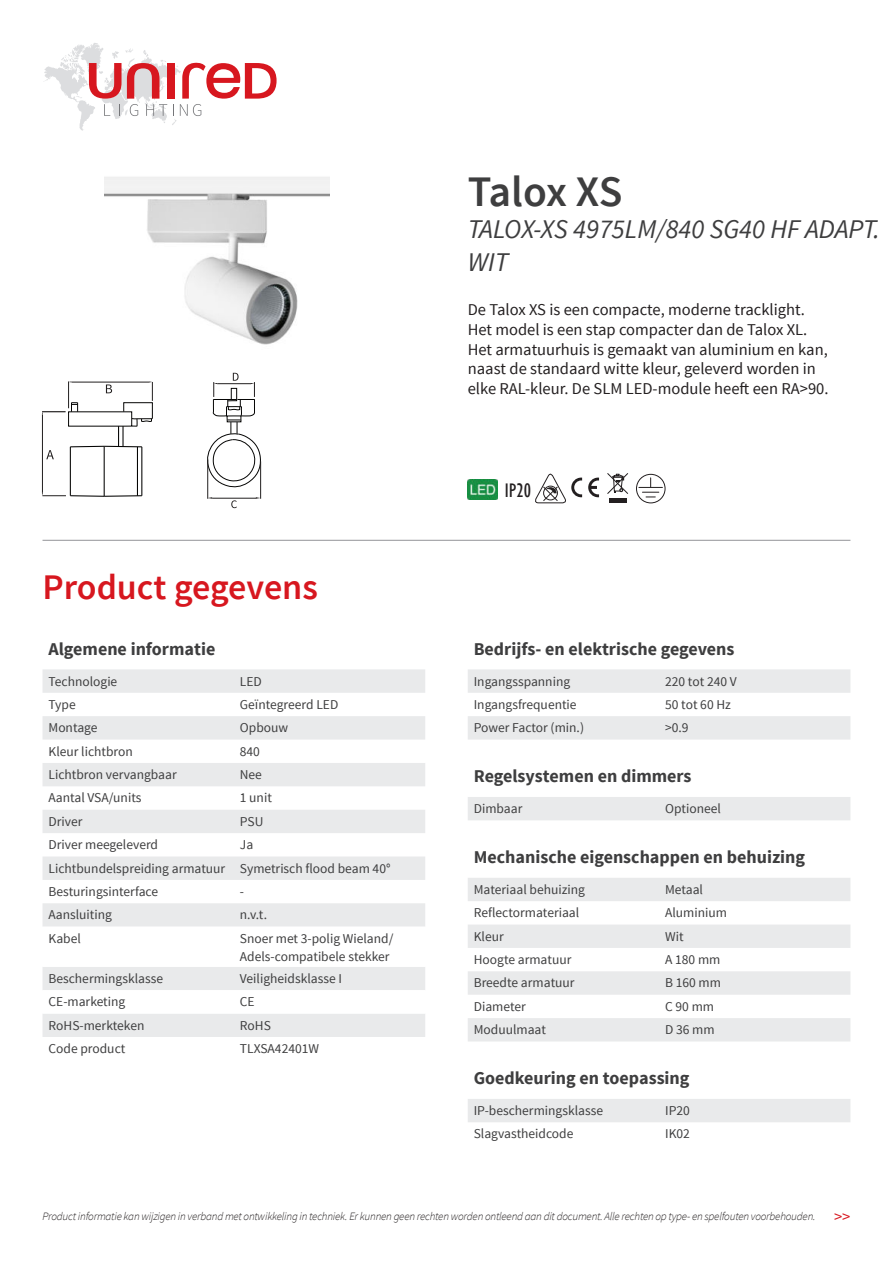
<style>
.page{position:relative;width:893px;height:1263px;background:#fff}
.page>*{position:absolute;margin:0;border:0;box-sizing:border-box;transform-origin:0 0}
.t1{font:600 43.5px "Source Sans Pro";letter-spacing:-.015em;color:#3e3e3f}
.t2{font:600 36px "Source Sans Pro";color:#d7171f}
.t3{font:italic 27px/32.4px "Source Sans Pro";color:#3e3e3f}
.t4{font:condensed 20.1px "Gill Sans";color:#231f20}
.t5{font:700 18px "Source Sans Pro";color:#3e3e3f}
.t6{font:16.5px/19.8px "Source Sans Pro";color:#231f20}
.t7{font:16.5px "Source Sans Pro";color:#d7171f}
.t8{font:13.5px/23.4px "Source Sans Pro";color:#3e3e3f}
.t9{font:italic 300 11.25px "Source Sans Pro";letter-spacing:-.02em;color:#231f20}
</style>
<div class="page">
<svg style="left:44px;top:43px;width:233px;height:88px"></svg>
<img style="left:104px;top:177px;width:225px;height:168px">
<hr style="left:43px;top:540px;width:807px;height:1px;background:#939598">
<svg style="left:43px;top:669px;width:382px;height:117px;fill:#e9eaeb"></svg>
<svg style="left:43px;top:810px;width:382px;height:117px;fill:#e9eaeb"></svg>
<svg style="left:43px;top:967px;width:382px;height:70px;fill:#e9eaeb"></svg>
<svg style="left:468px;top:669px;width:382px;height:453px"></svg>
<img style="left:468px;top:480px;width:29px;height:19px">
<svg style="left:535px;top:473px;width:47px;height:31px"></svg>
<svg style="left:588px;top:478px;width:11px;height:19px"></svg>
<div style="left:636px;top:474px;width:29px;height:29px;border:1px solid #231f20;border-radius:50%"></div>
<svg style="left:639px;top:478px;width:23px;height:19px"></svg>
<hr style="left:609px;top:498px;width:17px;height:4px;background:#231f20">
<svg style="left:607px;top:473px;width:22px;height:21px"></svg>
<hr style="left:207px;top:459px;width:1px;height:40px;background:#211e1e">
<hr style="left:260px;top:461px;width:1px;height:38px;background:#211e1e">
<hr style="left:212px;top:498px;width:44px;height:1px;background:#211e1e">
<svg style="left:207px;top:373px;width:55px;height:115px"></svg>
<hr style="left:141px;top:447px;width:1px;height:49px;background:#050504">
<hr style="left:137px;top:447px;width:1px;height:49px;background:#050504">
<hr style="left:104px;top:446px;width:1px;height:50px;background:#050504">
<hr style="left:70px;top:447px;width:1px;height:49px;background:#050504">
<svg style="left:231px;top:500px;width:6px;height:8px"></svg>
<hr style="left:42px;top:415px;width:1px;height:78px;background:#211e1e">
<svg style="left:42px;top:493px;width:101px;height:4px"></svg>
<svg style="left:42px;top:381px;width:111px;height:78px"></svg>
<h1 class="t1" style="left:468px;top:175px;width:156px">Talox XS</h1>
<h3 class="t3" style="left:468px;top:215px;width:414px">TALOX-XS 4975LM/840 SG40 HF ADAPT.<br>WIT</h3>
<p class="t6" style="left:468px;top:301px;width:362px">De Talox XS is een compacte, moderne tracklight.<br>Het model is een stap compacter dan de Talox XL.<br>Het armatuurhuis is gemaakt van aluminium en kan, naast de standaard witte kleur, geleverd worden in elke RAL-kleur. De SLM LED-module heeft een RA&gt;90.</p>
<h3 class="t4" style="left:505px;top:479px;width:28px">IP20</h3>
<h2 class="t2" style="left:43px;top:573px;width:277px">Product gegevens</h2>
<h3 class="t5" style="left:49px;top:642px;width:168px">Algemene informatie</h3>
<p class="t8" style="left:49px;top:670px;width:70px">Technologie</p>
<p class="t8" style="left:240px;top:670px;width:23px">LED</p>
<p class="t8" style="left:49px;top:694px;width:29px">Type</p>
<p class="t8" style="left:240px;top:694px;width:100px">GeÏntegreerd LED</p>
<p class="t8" style="left:49px;top:717px;width:51px">Montage</p>
<p class="t8" style="left:240px;top:717px;width:50px">Opbouw</p>
<p class="t8" style="left:49px;top:740px;width:86px">Kleur lichtbron</p>
<p class="t8" style="left:240px;top:740px;width:22px">840</p>
<p class="t8" style="left:49px;top:764px;width:130px">Lichtbron vervangbaar</p>
<p class="t8" style="left:240px;top:764px;width:24px">Nee</p>
<p class="t8" style="left:49px;top:787px;width:95px">Aantal VSA/units</p>
<p class="t8" style="left:240px;top:787px;width:34px">1 unit</p>
<p class="t8" style="left:49px;top:811px;width:35px">Driver</p>
<p class="t8" style="left:240px;top:811px;width:25px">PSU</p>
<p class="t8" style="left:49px;top:834px;width:111px">Driver meegeleverd</p>
<p class="t8" style="left:49px;top:834px;width:343px;text-indent:191px">Ja<br>Lichtbundelspreiding armatuur Symetrisch flood beam 40°<br>Besturingsinterface</p>
<p class="t8" style="left:240px;top:881px;width:6px">-</p>
<p class="t8" style="left:49px;top:904px;width:65px">Aansluiting</p>
<p class="t8" style="left:240px;top:904px;width:29px">n.v.t.</p>
<p class="t8" style="left:49px;top:928px;width:34px">Kabel</p>
<p class="t8" style="left:240px;top:930px;width:155px;line-height:18px">Snoer met 3-polig Wieland/<br>Adels-compatibele stekker</p>
<p class="t8" style="left:49px;top:968px;width:116px">Beschermingsklasse</p>
<p class="t8" style="left:240px;top:968px;width:104px">Veiligheidsklasse I</p>
<p class="t8" style="left:49px;top:991px;width:78px">CE-marketing</p>
<p class="t8" style="left:240px;top:991px;width:16px">CE</p>
<p class="t8" style="left:49px;top:1014px;width:97px">RoHS-merkteken</p>
<p class="t8" style="left:240px;top:1014px;width:33px">RoHS</p>
<p class="t8" style="left:49px;top:1038px;width:78px">Code product</p>
<p class="t8" style="left:240px;top:1037px;width:81px">TLXSA42401W</p>
<h3 class="t5" style="left:474px;top:642px;width:262px">Bedrijfs- en elektrische gegevens</h3>
<p class="t8" style="left:474px;top:670px;width:98px">Ingangsspanning</p>
<p class="t8" style="left:665px;top:669px;width:73px">220 tot 240 V</p>
<p class="t8" style="left:474px;top:694px;width:104px">Ingangsfrequentie</p>
<p class="t8" style="left:665px;top:693px;width:67px">50 tot 60 Hz</p>
<p class="t8" style="left:474px;top:717px;width:112px">Power Factor (min.)</p>
<p class="t8" style="left:665px;top:716px;width:25px">&gt;0.9</p>
<h3 class="t5" style="left:474px;top:769px;width:219px">Regelsystemen en dimmers</h3>
<p class="t8" style="left:474px;top:798px;width:50px">Dimbaar</p>
<p class="t8" style="left:665px;top:798px;width:57px">Optioneel</p>
<h3 class="t5" style="left:474px;top:850px;width:333px">Mechanische eigenschappen en behuizing</h3>
<p class="t8" style="left:474px;top:878px;width:113px">Materiaal behuizing</p>
<p class="t8" style="left:665px;top:879px;width:39px">Metaal</p>
<p class="t8" style="left:474px;top:902px;width:107px">Reflectormateriaal</p>
<p class="t8" style="left:665px;top:902px;width:63px">Aluminium</p>
<p class="t8" style="left:474px;top:925px;width:31px">Kleur</p>
<p class="t8" style="left:665px;top:925px;width:20px">Wit</p>
<p class="t8" style="left:474px;top:949px;width:99px">Hoogte armatuur</p>
<p class="t8" style="left:665px;top:948px;width:57px">A 180 mm</p>
<p class="t8" style="left:474px;top:972px;width:102px">Breedte armatuur</p>
<p class="t8" style="left:665px;top:971px;width:57px">B 160 mm</p>
<p class="t8" style="left:474px;top:996px;width:54px">Diameter</p>
<p class="t8" style="left:665px;top:995px;width:50px">C 90 mm</p>
<p class="t8" style="left:474px;top:1019px;width:74px">Moduulmaat</p>
<p class="t8" style="left:665px;top:1018px;width:51px">D 36 mm</p>
<h3 class="t5" style="left:474px;top:1071px;width:217px">Goedkeuring en toepassing</h3>
<p class="t8" style="left:474px;top:1100px;width:131px">IP-beschermingsklasse</p>
<p class="t8" style="left:665px;top:1099px;width:26px">IP20</p>
<p class="t8" style="left:474px;top:1123px;width:101px">Slagvastheidcode</p>
<p class="t8" style="left:665px;top:1122px;width:26px">IK02</p>
<p class="t9" style="left:43px;top:1211px;width:774px">Product informatie kan wijzigen in verband met ontwikkeling in techniek. Er kunnen geen rechten worden ontleend aan dit document. Alle rechten op type- en spelfouten voorbehouden.</p>
<p class="t7" style="left:834px;top:1206px;width:18px">&gt;&gt;</p>
</div>
